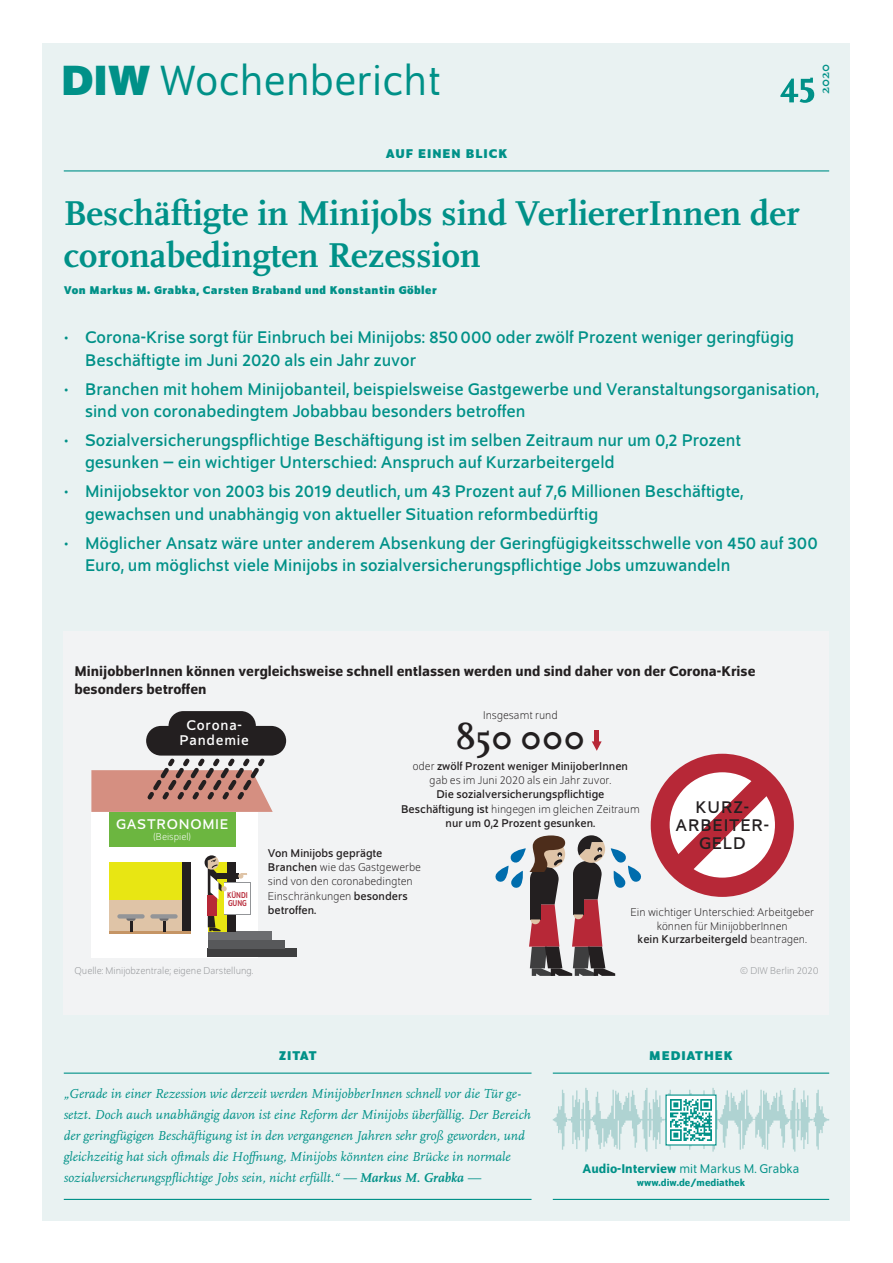
<style>
.page{position:relative;width:893px;height:1263px;background:#fff}
.page>*{position:absolute;margin:0;border:0;box-sizing:border-box;transform-origin:0 0}
.t1{font:700 51px "Scala Pro";color:#009188}
.t2{font:45px "Schumpeter Blond";color:#009188}
.t3{font:700 36px/42px "Scala Pro";color:#009188}
.t4{font:700 36px "Scala Pro";color:#231f20}
.t5{font:18px/22.5px "Schumpeter";color:#009188}
.t6{font:18px/18px "Schumpeter";color:#231f20;text-align:center}
.t7{font:500 15px/18px "Schumpeter";color:#231f20}
.t8{font:15px/15px "Schumpeter";letter-spacing:.05em;color:#fff;text-align:center}
.t9{font:italic 13.5px/21px "Scala Pro";color:#009188}
.t10{font:13.5px "Schumpeter Blond";color:#009188}
.t11{font:700 13.5px "Schumpeter";letter-spacing:.075em;color:#009188}
.t12{font:700 13.5px "Scala Pro";color:#009188}
.t13{font:300 12px/14.2px "Schumpeter";color:#231f20;text-align:center}
.t14{font:12px/14.2px "Schumpeter";color:#231f20;text-align:center}
.t15{font:700 12px "Schumpeter";letter-spacing:.04em;color:#009188}
.t16{font:300 10.5px "Schumpeter";color:#939598}
.t17{font:500 10.5px "Schumpeter";color:#009188}
.t18{font:300 10.5px "Schumpeter";color:#fff}
.t19{font:semi-condensed 9px/8.2px "Schumpeter";color:#b72837}
.s1{font-family:"Schumpeter";font-weight:700}
.s2{font-weight:400}
.s3{font-weight:300}
.s4{font-weight:700}
.s5{font-family:"Schumpeter";font-weight:500}
</style>
<div class="page">
<div style="left:43px;top:43px;width:807px;height:1177px;background:#e9f2f2"></div>
<div style="left:64px;top:631px;width:765px;height:384px;background:#f2f3f4"></div>
<div style="left:91px;top:812px;width:167px;height:145px;background:#fff"></div>
<div style="left:109px;top:812px;width:126px;height:34px;background:#6cb640"></div>
<div style="left:208px;top:948px;width:89px;height:9px;background:#3e3e3f"></div>
<div style="left:208px;top:940px;width:76px;height:8px;background:#57585a"></div>
<div style="left:208px;top:931px;width:64px;height:9px;background:#6c6d70"></div>
<div style="left:208px;top:862px;width:27px;height:69px;background:#e8e613"></div>
<div style="left:109px;top:862px;width:81px;height:69px;background:#dfc4a7"></div>
<div style="left:109px;top:862px;width:81px;height:38px;background:#e8e613"></div>
<div style="left:182px;top:862px;width:8px;height:69px;background:#231f20"></div>
<hr style="left:109px;top:931px;width:81px;height:3px;background:#c59565">
<div style="left:227px;top:862px;width:8px;height:69px;background:#231f20"></div>
<svg style="left:91px;top:711px;width:195px;height:101px"></svg>
<div style="left:126px;top:916px;width:10px;height:5px;background:#77787b;border-radius:2px"></div>
<svg style="left:117px;top:914px;width:28px;height:4px"></svg>
<svg style="left:130px;top:921px;width:2px;height:10px"></svg>
<div style="left:159px;top:916px;width:10px;height:5px;background:#77787b;border-radius:2px"></div>
<svg style="left:150px;top:914px;width:28px;height:4px"></svg>
<svg style="left:163px;top:921px;width:2px;height:10px"></svg>
<div style="left:217px;top:873px;width:21px;height:5px;background:#231f20"></div>
<svg style="left:238px;top:873px;width:9px;height:5px"></svg>
<svg style="left:224px;top:882px;width:27px;height:32px"></svg>
<div style="left:225px;top:883px;width:25px;height:31px;background:#fff"></div>
<div style="left:208px;top:896px;width:9px;height:20px;background:#b72837"></div>
<svg style="left:208px;top:916px;width:13px;height:15px"></svg>
<svg style="left:205px;top:855px;width:22px;height:47px"></svg>
<svg style="left:495px;top:835px;width:146px;height:141px"></svg>
<div style="left:651px;top:754px;width:143px;height:143px;background:#b72837;border-radius:50%"></div>
<svg style="left:672px;top:775px;width:101px;height:101px"></svg>
<div style="left:594px;top:730px;width:5px;height:13px;background:#b72837"></div>
<svg style="left:592px;top:741px;width:10px;height:10px"></svg>
<hr style="left:553px;top:1072px;width:276px;height:2px;background:#009188">
<hr style="left:553px;top:1199px;width:276px;height:1px;background:#009188">
<svg style="left:553px;top:1088px;width:276px;height:63px"></svg>
<div style="left:666px;top:1095px;width:50px;height:50px;background:#fff"></div>
<img style="left:670px;top:1099px;width:42px;height:42px">
<hr style="left:64px;top:1072px;width:467px;height:2px;background:#009188">
<hr style="left:64px;top:1199px;width:467px;height:1px;background:#009188">
<hr style="left:64px;top:170px;width:765px;height:1px;background:#009188">
<h2 class="t2" style="left:61px;top:59px;width:381px"><span class="s1">DIW</span> Wochenbericht</h2>
<p class="t11" style="left:386px;top:146px;width:123px">AUF EINEN BLICK</p>
<h1 class="t1" style="left:780px;top:48px;width:38px">45</h1>
<p class="t12" style="left:815px;top:94px;width:32px;rotate:-90deg">2020</p>
<h3 class="t3" style="left:64px;top:190px;width:737px">Beschäftigte in Minijobs sind VerliererInnen der coronabedingten Rezession</h3>
<p class="t15" style="left:64px;top:283px;width:374px">Von Markus M. Grabka, Carsten Braband und Konstantin Göbler</p>
<p class="t5" style="left:85px;top:327px;width:710px;text-indent:-21px">• Corona-Krise sorgt für Einbruch bei Minijobs: 850000 oder zwölf Prozent weniger geringfügig<br>Beschäftigte im Juni 2020 als ein Jahr zuvor</p>
<p class="t5" style="left:85px;top:378px;width:736px;text-indent:-21px">• Branchen mit hohem Minijobanteil, beispielsweise Gastgewerbe und Veranstaltungsorganisation, sind von coronabedingtem Jobabbau besonders betroffen</p>
<p class="t5" style="left:85px;top:429px;width:658px;text-indent:-21px">• Sozialversicherungspflichtige Beschäftigung ist im selben Zeitraum nur um 0,2 Prozent gesunken – ein wichtiger Unterschied: Anspruch auf Kurzarbeitergeld</p>
<p class="t5" style="left:85px;top:481px;width:660px;text-indent:-21px">• Minijobsektor von 2003 bis 2019 deutlich, um 43 Prozent auf 7,6 Millionen Beschäftigte, gewachsen und unabhängig von aktueller Situation reformbedürftig</p>
<p class="t5" style="left:85px;top:532px;width:734px;text-indent:-21px">• Möglicher Ansatz wäre unter anderem Absenkung der Geringfügigkeitsschwelle von 450 auf 300<br>Euro, um möglichst viele Minijobs in sozialversicherungspflichtige Jobs umzuwandeln</p>
<p class="t7" style="left:74px;top:662px;width:683px">MinijobberInnen können vergleichsweise schnell entlassen werden und sind daher von der Corona-Krise besonders betroffen</p>
<p class="t8" style="left:180px;top:718px;width:71px">Corona-<br>Pandemie</p>
<p class="t13" style="left:483px;top:708px;width:76px">Insgesamt rund</p>
<h3 class="t4" style="left:456px;top:711px;width:131px">850 000</h3>
<p class="t13" style="left:413px;top:759px;width:217px">oder <span class="s2">zwölf Prozent weniger MinijoberInnen </span>gab es im Juni 2020 als ein Jahr zuvor.</p>
<p class="t14" style="left:401px;top:788px;width:240px">Die sozialversicherungspflichtige<br>Beschäftigung ist <span class="s3">hingegen im gleichen Zeitraum</span></p>
<p class="t6" style="left:675px;top:798px;width:95px">KURZ-<br>ARBEITER-<br>GELD</p>
<p class="t8" style="left:116px;top:817px;width:114px">GASTRONOMIE</p>
<p class="t14" style="left:445px;top:816px;width:151px">nur um 0,2 Prozent gesunken.</p>
<p class="t18" style="left:153px;top:831px;width:40px">(Beispiel)</p>
<p class="t13" style="left:268px;top:846px;width:155px;text-align:left"><span class="s2">Von Minijobs geprägte<br>Branchen</span> wie das Gastgewerbe sind von den coronabedingten<br>Einschränkungen <span class="s2">besonders betroffen.</span></p>
<p class="t19" style="left:227px;top:891px;width:22px">KÜNDI<br>GUNG</p>
<p class="t13" style="left:631px;top:906px;width:185px;line-height:13.5px">Ein wichtiger Unterschied: Arbeitgeber können für MinijobberInnen<br><span class="s2">kein Kurzarbeitergeld</span> beantragen.</p>
<p class="t16" style="left:75px;top:966px;width:180px">Quelle: Minijobzentrale; eigene Darstellung.</p>
<p class="t16" style="left:740px;top:966px;width:80px">© DIW Berlin 2020</p>
<p class="t11" style="left:279px;top:1048px;width:39px">ZITAT</p>
<p class="t9" style="left:64px;top:1083px;width:468px">„Gerade in einer Rezession wie derzeit werden MinijobberInnen schnell vor die Tür ge&shy;setzt. Doch auch unabhängig davon ist eine Reform der Minijobs überfällig. Der Bereich der geringfügigen Beschäftigung ist in den vergangenen Jahren sehr groß geworden, und gleichzeitig hat sich oftmals die Hoffnung, Minijobs könnten eine Brücke in normale sozialversicherungspflichtige Jobs sein, nicht erfüllt.“ — <span class="s4">Markus M. Grabka</span> —</p>
<p class="t11" style="left:649px;top:1048px;width:85px">MEDIATHEK</p>
<p class="t10" style="left:583px;top:1162px;width:218px"><span class="s5">Audio-Interview</span> mit Markus M. Grabka</p>
<p class="t17" style="left:637px;top:1177px;width:110px">www.diw.de/mediathek</p>
</div>
